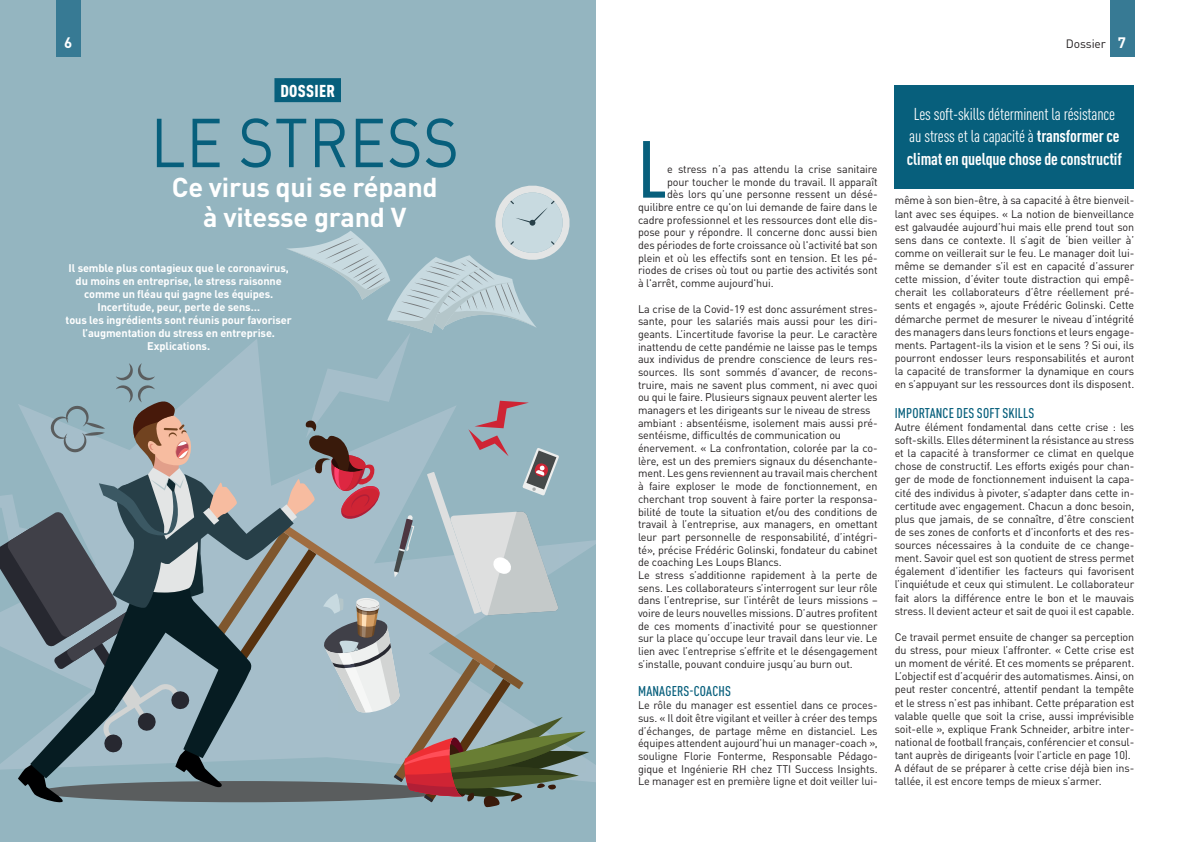
<style>
.page{position:relative;width:1191px;height:842px;background:#fff}
.page>*{position:absolute;margin:0;border:0;box-sizing:border-box;transform-origin:0 0}
.t1{font:500 condensed 79.5px "DIN Pro";color:#075f7c}
.Titre_papier{font:68px "DIN Pro";letter-spacing:.01em;color:#075f7c;scale:.9 1}
.Titre_papier-2{font:700 27px/30px "DIN Pro";letter-spacing:-.01em;color:#fff;text-align:center}
.t2{font:condensed 17px/22.7px "DIN Pro";letter-spacing:-.01em;color:#fff;text-align:center}
.TITRE_petit{font:900 condensed 17px "DIN Pro";letter-spacing:.02em;color:#fff}
.t3{font:700 15px "DIN Pro";color:#fff}
.INTER{font:500 condensed 14px "DIN Pro";letter-spacing:.01em;color:#075f7c}
.t4{font:12px "DIN Pro";letter-spacing:-.01em;color:#231f20}
.t5{font:11px/13.1px "DIN Pro";letter-spacing:-.01em;color:#231f20;text-align:justify}
.CHAPEAU{font:700 11px/13px "DIN Pro";letter-spacing:-.01em;color:#fff;text-align:center}
.s1{font-weight:700}
</style>
<div class="page">
<div style="left:0;top:0;width:595px;height:842px;background:#94b5c0"></div>
<svg style="left:0;top:185px;width:589px;height:622px"></svg>
<div style="left:56px;top:0;width:24px;height:57px;background:#377a94"></div>
<div style="left:1109px;top:0;width:25px;height:57px;background:#377a94"></div>
<div style="left:274px;top:78px;width:67px;height:24px;background:#075f7c"></div>
<div style="left:894px;top:85px;width:240px;height:103px;background:#075f7c"></div>
<p class="t3" style="left:64px;top:30px;width:10px">6</p>
<p class="t4" style="left:1066px;top:34px;width:41px">Dossier</p>
<p class="t3" style="left:1118px;top:30px;width:10px">7</p>
<p class="TITRE_petit" style="left:280px;top:78px;width:56px">DOSSIER</p>
<p class="Titre_papier" style="left:151px;top:89px;width:344px">LE STRESS</p>
<p class="Titre_papier-2" style="left:172px;top:169px;width:267px">Ce virus qui se répand à vitesse grand V</p>
<p class="CHAPEAU" style="left:66px;top:261px;width:228px">Il semble plus contagieux que le coronavirus, du moins en entreprise, le stress raisonne comme un fléau qui gagne les équipes.<br>Incertitude, peur, perte de sens…<br>tous les ingrédients sont réunis pour favoriser l’augmentation du stress en entreprise.<br>Explications.</p>
<p class="t1" style="left:638px;top:111px;width:30px">L</p>
<p class="t5" style="left:667px;top:161px;width:212px">e stress n’a pas attendu la crise sanitaire</p>
<p class="t5" style="left:667px;top:174px;width:212px">pour toucher le monde du travail. Il apparaît</p>
<p class="t5" style="left:667px;top:187px;width:212px">dès lors qu’une personne ressent un désé-</p>
<p class="t5" style="left:638px;top:199px;width:241px">quilibre entre ce qu'on lui demande de faire dans le</p>
<p class="t5" style="left:638px;top:212px;width:241px">cadre professionnel et les ressources dont elle dis-</p>
<p class="t5" style="left:638px;top:225px;width:241px">pose pour y répondre. Il concerne donc aussi bien</p>
<p class="t5" style="left:638px;top:237px;width:241px">des périodes de forte croissance où l'activité bat son</p>
<p class="t5" style="left:638px;top:250px;width:241px">plein et où les effectifs sont en tension. Et les pé-</p>
<p class="t5" style="left:638px;top:263px;width:241px">riodes de crises où tout ou partie des activités sont</p>
<p class="t5" style="left:638px;top:275px;width:137px">à l'arrêt, comme aujourd'hui.</p>
<p class="t5" style="left:638px;top:301px;width:241px;line-height:12.7px">La crise de la Covid-19 est donc assurément stres&shy;sante, pour les salariés mais aussi pour les diri&shy;geants. L’incertitude favorise la peur. Le caractère inattendu de cette pandémie ne laisse pas le temps aux individus de prendre conscience de leurs res&shy;sources. Ils sont sommés d’avancer, de recons&shy;truire, mais ne savent plus comment, ni avec quoi ou qui le faire. Plusieurs signaux peuvent alerter les managers et les dirigeants sur le niveau de stress</p>
<p class="t5" style="left:638px;top:415px;width:241px;line-height:12.7px">ambiant : absentéisme, isolement mais aussi pré&shy;sentéisme, difficultés de communication ou</p>
<p class="t5" style="left:638px;top:441px;width:241px;line-height:12.7px">énervement. « La confrontation, colorée par la co&shy;lère, est un des premiers signaux du désenchante&shy;ment. Les gens reviennent au travail mais cherchent à faire exploser le mode de fonctionnement, en cherchant trop souvent à faire porter la responsa&shy;bilité de toute la situation et/ou des conditions de travail à l’entreprise, aux managers, en omettant leur part personnelle de responsabilité, d’intégri&shy;té», précise Frédéric Golinski, fondateur du cabinet de coaching Les Loups Blancs.</p>
<p class="t5" style="left:638px;top:567px;width:241px;line-height:12.7px">Le stress s’additionne rapidement à la perte de sens. Les collaborateurs s’interrogent sur leur rôle dans l’entreprise, sur l’intérêt de leurs missions – voire de leurs nouvelles missions. D’autres profitent de ces moments d’inactivité pour se questionner sur la place qu’occupe leur travail dans leur vie. Le lien avec l’entreprise s’effrite et le désengagement s’installe, pouvant conduire jusqu’au burn out.</p>
<p class="INTER" style="left:638px;top:681px;width:94px">MANAGERS-COACHS</p>
<p class="t5" style="left:638px;top:698px;width:241px;line-height:12.7px">Le rôle du manager est essentiel dans ce proces&shy;sus. « Il doit être vigilant et veiller à créer des temps d’échanges, de partage même en distanciel. Les équipes attendent aujourd’hui un manager-coach », souligne Florie Fonterme, Responsable Pédago&shy;gique et Ingénierie RH chez TTI Success Insights.<br>Le manager est en première ligne et doit veiller lui-</p>
<p class="t2" style="left:907px;top:101px;width:216px">Les soft-skills déterminent la résistance au stress et la capacité à <span class="s1">transformer ce climat en quelque chose de constructif</span></p>
<p class="t5" style="left:894px;top:193px;width:241px">même à son bien-être, à sa capacité à être bienveil&shy;lant avec ses équipes. « La notion de bienveillance est galvaudée aujourd’hui mais elle prend tout son sens dans ce contexte. Il s’agit de ‘bien veiller à’ comme on veillerait sur le feu. Le manager doit lui&shy;même se demander s’il est en capacité d’assurer cette mission, d’éviter toute distraction qui empê&shy;cherait les collaborateurs d’être réellement pré&shy;sents et engagés », ajoute Frédéric Golinski. Cette démarche permet de mesurer le niveau d’intégrité des managers dans leurs fonctions et leurs engage&shy;ments. Partagent-ils la vision et le sens ? Si oui, ils pourront endosser leurs responsabilités et auront la capacité de transformer la dynamique en cours en s’appuyant sur les ressources dont ils disposent.</p>
<p class="INTER" style="left:894px;top:402px;width:141px">IMPORTANCE DES SOFT SKILLS</p>
<p class="t5" style="left:894px;top:419px;width:241px">Autre élément fondamental dans cette crise : les soft-skills. Elles déterminent la résistance au stress et la capacité à transformer ce climat en quelque chose de constructif. Les efforts exigés pour chan&shy;ger de mode de fonctionnement induisent la capa&shy;cité des individus à pivoter, s’adapter dans cette in&shy;certitude avec engagement. Chacun a donc besoin, plus que jamais, de se connaître, d’être conscient de ses zones de conforts et d’inconforts et des res&shy;sources nécessaires à la conduite de ce change&shy;ment. Savoir quel est son quotient de stress permet également d’identifier les facteurs qui favorisent l’inquiétude et ceux qui stimulent. Le collaborateur fait alors la différence entre le bon et le mauvais stress. Il devient acteur et sait de quoi il est capable.</p>
<p class="t5" style="left:894px;top:629px;width:241px">Ce travail permet ensuite de changer sa perception du stress, pour mieux l’affronter. « Cette crise est un moment de vérité. Et ces moments se préparent.<br>L’objectif est d’acquérir des automatismes. Ainsi, on peut rester concentré, attentif pendant la tempête et le stress n’est pas inhibant. Cette préparation est valable quelle que soit la crise, aussi imprévisible soit-elle », explique Frank Schneider, arbitre inter&shy;national de football français, conférencier et consul&shy;tant auprès de dirigeants (voir l’article en page 10).</p>
<p class="t5" style="left:894px;top:760px;width:241px">A défaut de se préparer à cette crise déjà bien ins&shy;tallée, il est encore temps de mieux s’armer.</p>
</div>
